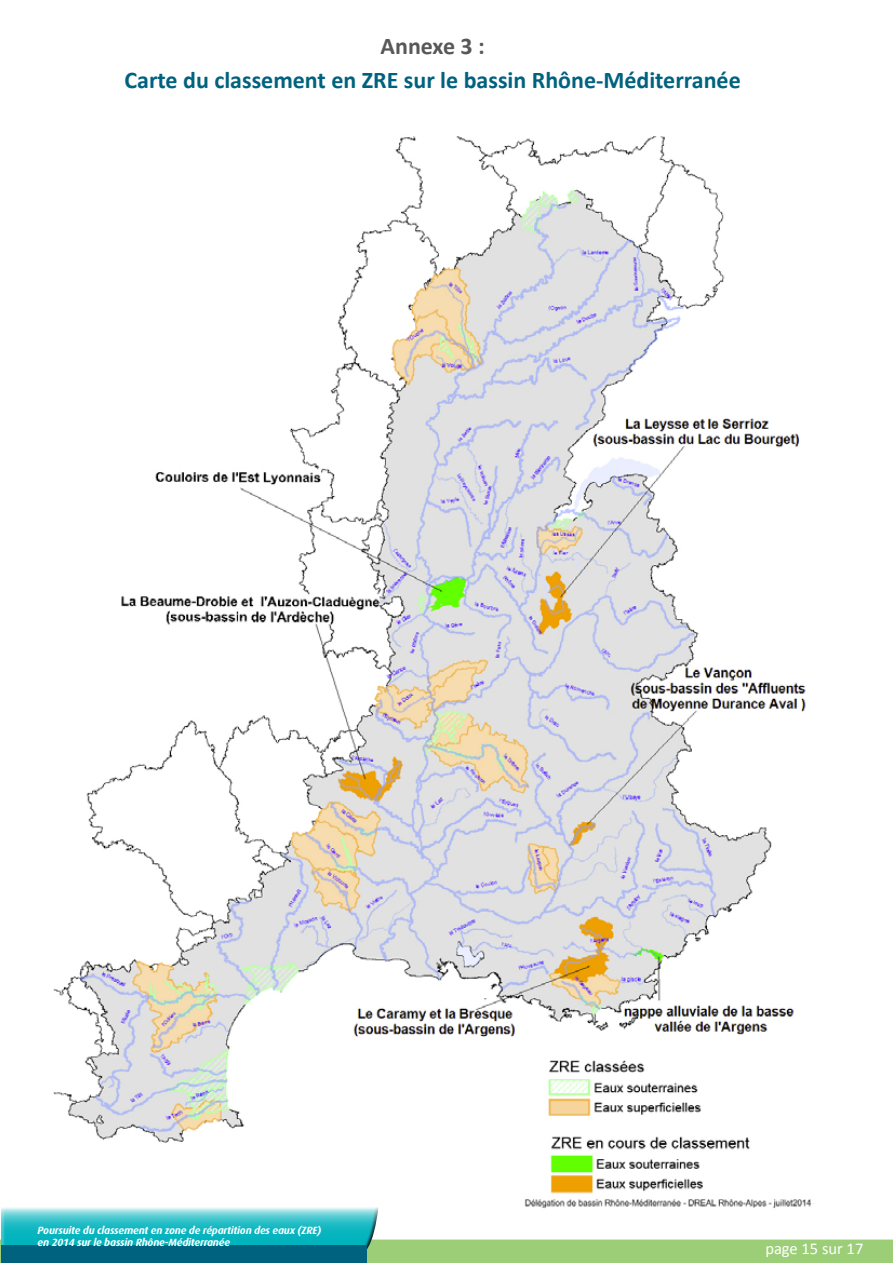
<style>
.page{position:relative;width:893px;height:1263px;background:#fff}
.page>*{position:absolute;margin:0;border:0;box-sizing:border-box;transform-origin:0 0}
.t1{font:700 24px "Calibri";color:#00627e}
.t2{font:700 24px "Calibri";color:#58585b}
.t3{font:16.5px "Calibri";color:#fff}
.t4{font:italic 700 10.5px/12.6px "Dax OT";letter-spacing:-.02em;color:#fff}
</style>
<div class="page">
<img style="left:53px;top:136px;width:758px;height:1070px">
<svg style="left:0;top:1206px;width:893px;height:57px"></svg>
<div style="left:0;top:1205px;width:380px;height:54px;background:#000;opacity:.75"></div>
<div style="left:1px;top:1246px;width:366px;height:17px;background:#00627e"></div>
<h1 class="t2" style="left:381px;top:31px;width:106px">Annexe 3 :</h1>
<h1 class="t1" style="left:125px;top:65px;width:618px">Carte du classement en ZRE sur le bassin Rhône-Méditerranée</h1>
<p class="t4" style="left:38px;top:1224px;width:285px">Poursuite du classement en zone de répartition des eaux (ZRE) en 2014 sur le bassin Rhône-Méditerranée</p>
<h2 class="t3" style="left:765px;top:1238px;width:99px">page 15 sur 17</h2>
</div>
